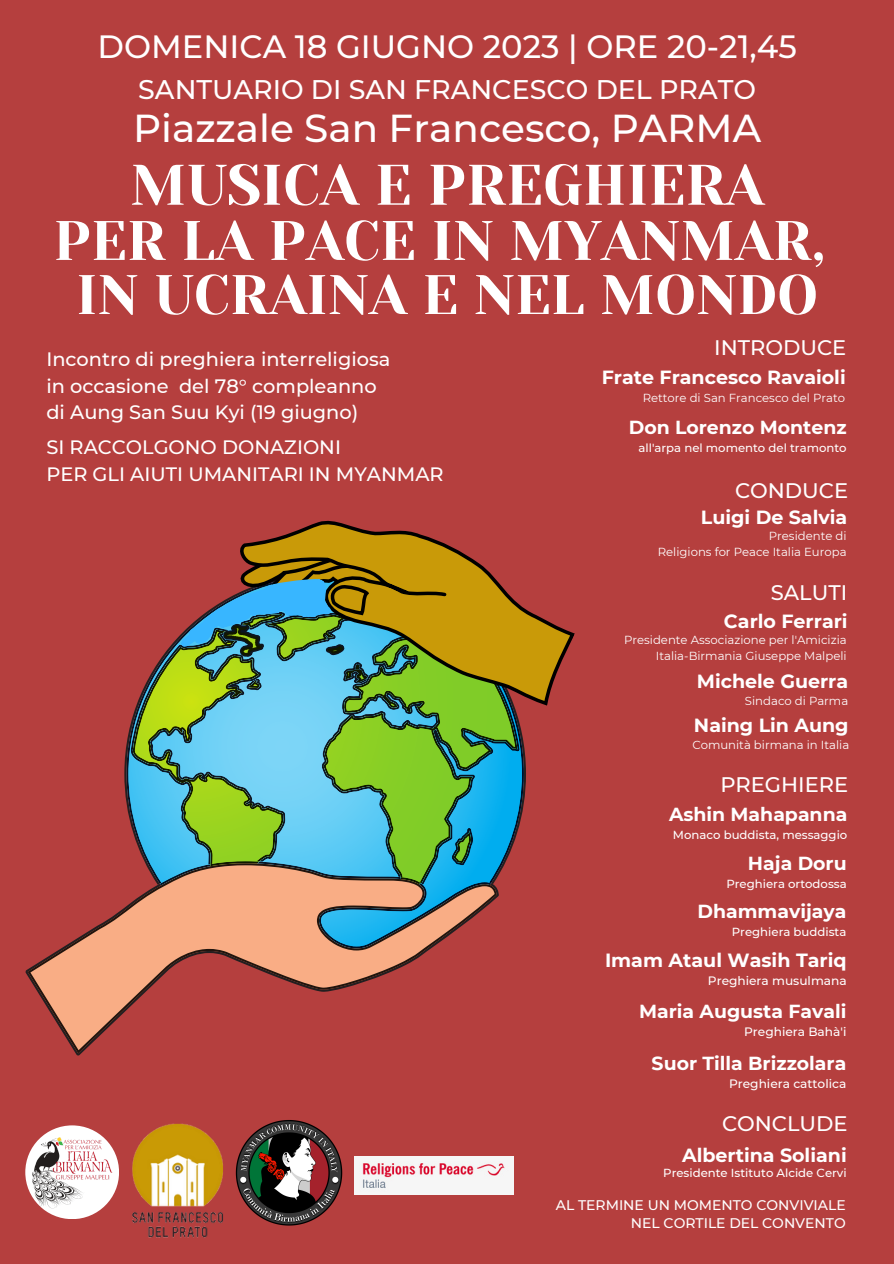
<style>
.page{position:relative;width:894px;height:1264px;background:#fff}
.page>*{position:absolute;margin:0;border:0;box-sizing:border-box;transform-origin:0 0}
.t1{font:57px "Yeseva One";color:#fff}
.t2{font:55.5px "Yeseva One";color:#fff}
.t3{font:500 38.85px "Montserrat";color:#fff}
.t4{font:500 32.1px "Montserrat";color:#fff}
.t5{font:500 26.85px "Montserrat";color:#fff}
.t6{font:500 21px "Montserrat";color:#fff}
.t7{font:500 19.35px "Montserrat";color:#fff}
.t8{font:700 19.05px "Montserrat";color:#fff}
.t9{font:700 18.9px "Montserrat";color:#fff}
.t10{font:500 13.95px "Montserrat";color:#fff}
.t11{font:500 12.15px "Montserrat";color:#fff}
.t12{font:11.7px "Montserrat";color:#fff}
.t13{font:500 11.7px "Montserrat";color:#fff}
</style>
<div class="page">
<div style="left:0;top:0;width:893px;height:1263px;background:#b53f3e"></div>
<div style="left:25px;top:1125px;width:94px;height:94px;background:#fff;border-radius:50%"></div>
<img style="left:30px;top:1135px;width:89px;height:74px">
<img style="left:236px;top:1120px;width:119px;height:106px">
<img style="left:132px;top:1123px;width:104px;height:115px">
<img style="left:355px;top:1156px;width:158px;height:38px">
<svg style="left:28px;top:903px;width:404px;height:150px"></svg>
<svg style="left:308px;top:520px;width:267px;height:186px"></svg>
<svg style="left:131px;top:526px;width:388px;height:422px;background:#869a6f"></svg>
<p class="t4" style="left:98px;top:27px;width:700px">DOMENICA 18 GIUGNO 2023 | ORE 20-21,45</p>
<p class="t5" style="left:138px;top:73px;width:619px">SANTUARIO DI SAN FRANCESCO DEL PRATO</p>
<p class="t3" style="left:133px;top:104px;width:629px">Piazzale San Francesco, PARMA</p>
<p class="t1" style="left:130px;top:152px;width:635px">MUSICA E PREGHIERA</p>
<p class="t2" style="left:53px;top:209px;width:773px">PER LA PACE IN MYANMAR,</p>
<p class="t2" style="left:76px;top:263px;width:743px">IN UCRAINA E NEL MONDO</p>
<p class="t7" style="left:46px;top:347px;width:345px">Incontro di preghiera interreligiosa</p>
<p class="t7" style="left:46px;top:374px;width:332px">in occasione del 78° compleanno</p>
<p class="t7" style="left:46px;top:401px;width:313px">di Aung San Suu Kyi (19 giugno)</p>
<p class="t7" style="left:46px;top:435px;width:296px">SI RACCOLGONO DONAZIONI</p>
<p class="t7" style="left:46px;top:462px;width:398px">PER GLI AIUTI UMANITARI IN MYANMAR</p>
<p class="t6" style="left:714px;top:335px;width:134px">INTRODUCE</p>
<p class="t8" style="left:601px;top:365px;width:245px">Frate Francesco Ravaioli</p>
<p class="t12" style="left:642px;top:390px;width:204px">Rettore di San Francesco del Prato</p>
<p class="t9" style="left:628px;top:416px;width:219px">Don Lorenzo Montenz</p>
<p class="t13" style="left:638px;top:440px;width:210px">all'arpa nel momento del tramonto</p>
<p class="t6" style="left:734px;top:478px;width:115px">CONDUCE</p>
<p class="t8" style="left:700px;top:505px;width:148px">Luigi De Salvia</p>
<p class="t12" style="left:768px;top:529px;width:79px">Presidente di</p>
<p class="t12" style="left:657px;top:544px;width:190px">Religions for Peace Italia Europa</p>
<p class="t6" style="left:770px;top:580px;width:78px">SALUTI</p>
<p class="t8" style="left:723px;top:609px;width:125px">Carlo Ferrari</p>
<p class="t12" style="left:624px;top:633px;width:224px">Presidente Associazione per l'Amicizia</p>
<p class="t12" style="left:655px;top:648px;width:192px">Italia-Birmania Giuseppe Malpeli</p>
<p class="t8" style="left:696px;top:669px;width:153px">Michele Guerra</p>
<p class="t12" style="left:744px;top:693px;width:105px">Sindaco di Parma</p>
<p class="t8" style="left:693px;top:713px;width:156px">Naing Lin Aung</p>
<p class="t12" style="left:692px;top:737px;width:158px">Comunità birmana in Italia</p>
<p class="t6" style="left:720px;top:771px;width:129px">PREGHIERE</p>
<p class="t9" style="left:668px;top:802px;width:180px">Ashin Mahapanna</p>
<p class="t13" style="left:672px;top:827px;width:176px">Monaco buddista, messaggio</p>
<p class="t9" style="left:747px;top:852px;width:100px">Haja Doru</p>
<p class="t13" style="left:726px;top:876px;width:122px">Preghiera ortodossa</p>
<p class="t9" style="left:697px;top:900px;width:150px">Dhammavijaya</p>
<p class="t13" style="left:731px;top:924px;width:116px">Preghiera buddista</p>
<p class="t8" style="left:605px;top:948px;width:243px">Imam Ataul Wasih Tariq</p>
<p class="t11" style="left:707px;top:973px;width:140px">Preghiera musulmana</p>
<p class="t9" style="left:639px;top:999px;width:209px">Maria Augusta Favali</p>
<p class="t11" style="left:743px;top:1024px;width:104px">Preghiera Bahà'i</p>
<p class="t9" style="left:651px;top:1051px;width:196px">Suor Tilla Brizzolara</p>
<p class="t11" style="left:728px;top:1076px;width:119px">Preghiera cattolica</p>
<p class="t6" style="left:721px;top:1111px;width:127px">CONCLUDE</p>
<p class="t8" style="left:682px;top:1142px;width:166px">Albertina Soliani</p>
<p class="t13" style="left:663px;top:1165px;width:185px">Presidente Istituto Alcide Cervi</p>
<p class="t10" style="left:555px;top:1196px;width:291px">AL TERMINE UN MOMENTO CONVIVIALE</p>
<p class="t10" style="left:630px;top:1214px;width:216px">NEL CORTILE DEL CONVENTO</p>
</div>
